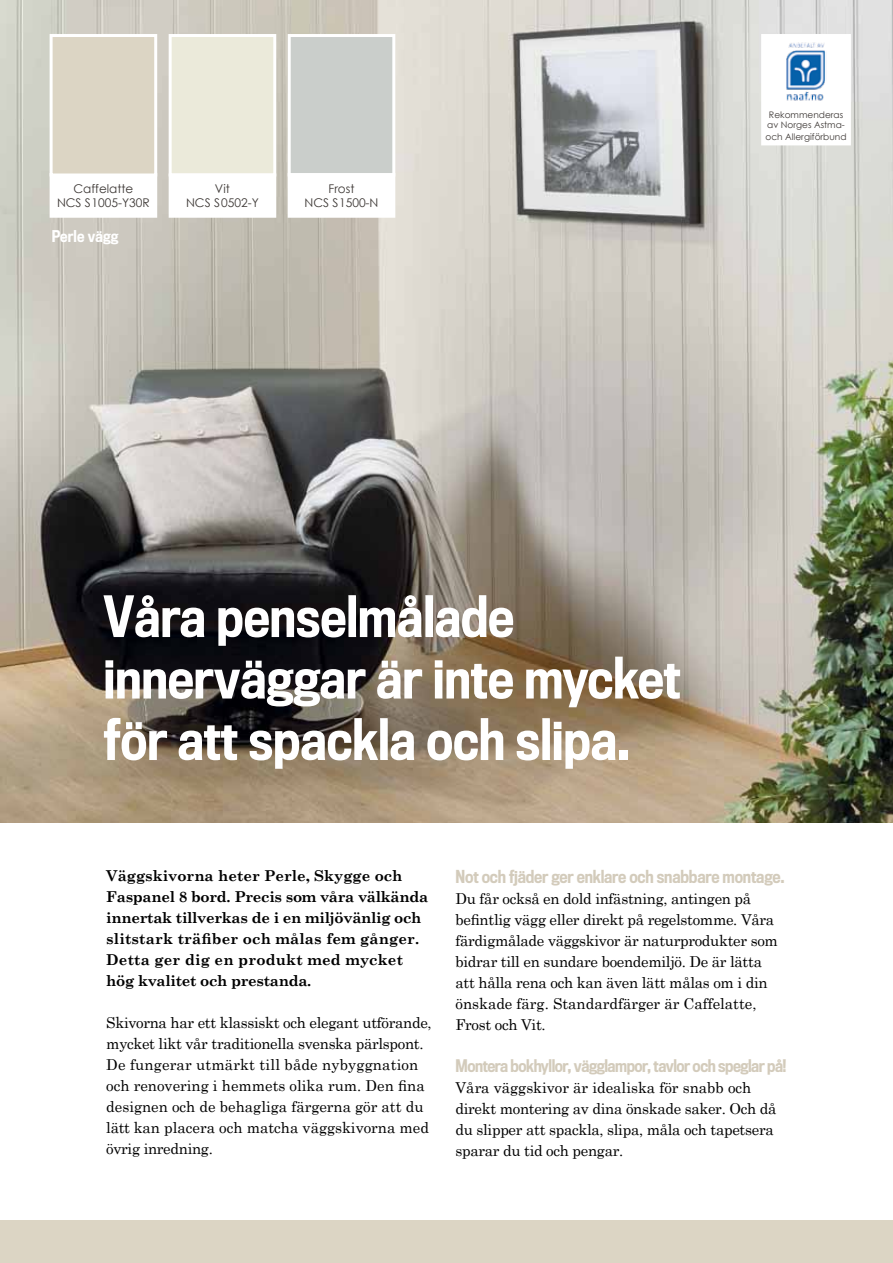
<style>
.page{position:relative;width:893px;height:1263px;background:#fff}
.page>*{position:absolute;margin:0;border:0;box-sizing:border-box;transform-origin:0 0}
.t1{font:500 52.5px/61.5px "Titling Gothic FB Cond";color:#fff}
.t2{font:500 16.5px "Titling Gothic FB Cond";letter-spacing:-.01em;color:#d3cbbb}
.t3{font:500 16.05px "Titling Gothic FB Cond";letter-spacing:-.03em;color:#d3cbbb}
.t4{font:15px/21px "Century Schoolbook";letter-spacing:-.02em;color:#000}
.t5{font:15px/21px "Century Schoolbook";color:#000}
.t6{font:700 15px/21px "Century Schoolbook";letter-spacing:-.02em;color:#000}
.t7{font:500 15px "Titling Gothic FB Cond";letter-spacing:.01em;color:#fff}
.t8{font:12px/13.5px "Century Gothic";color:#3d3835;text-align:center}
.t9{font:9px/10.9px "Century Gothic";color:#3d3835;text-align:center}
</style>
<div class="page">
<img style="left:0;top:0;width:893px;height:823px">
<div style="left:0;top:1220px;width:893px;height:43px;background:#dcd5c4"></div>
<div style="left:169px;top:34px;width:107px;height:142px;background:#ebeada;border:3px solid #fff"></div>
<div style="left:170px;top:175px;width:105px;height:41px;background:#fff"></div>
<div style="left:169px;top:173px;width:107px;height:45px;border:3px solid #fff"></div>
<div style="left:288px;top:34px;width:107px;height:142px;background:#cacecb;border:3px solid #fff"></div>
<div style="left:289px;top:175px;width:105px;height:41px;background:#fff"></div>
<div style="left:288px;top:173px;width:107px;height:45px;border:3px solid #fff"></div>
<div style="left:51px;top:175px;width:105px;height:41px;background:#fff"></div>
<div style="left:50px;top:173px;width:107px;height:45px;border:3px solid #fff"></div>
<div style="left:50px;top:34px;width:107px;height:142px;background:#dcd5c4;border:3px solid #fff"></div>
<div style="left:761px;top:34px;width:90px;height:111px;background:#fff"></div>
<img style="left:786px;top:42px;width:39px;height:59px">
<p class="t8" style="left:57px;top:182px;width:94px">Caffelatte<br>NCS S1005-Y30R</p>
<p class="t7" style="left:52px;top:227px;width:68px">Perle vägg</p>
<p class="t8" style="left:186px;top:182px;width:74px">Vit<br>NCS S0502-Y</p>
<p class="t8" style="left:305px;top:182px;width:75px">Frost<br>NCS S1500-N</p>
<p class="t9" style="left:765px;top:109px;width:83px">Rekommenderas av Norges Astma&shy;och Allergiförbund</p>
<h1 class="t1" style="left:103px;top:587px;width:579px">Våra penselmålade innerväggar är inte mycket för att spackla och slipa.</h1>
<p class="t6" style="left:106px;top:865px;width:323px">Väggskivorna heter Perle, Skygge och Faspanel 8 bord. Precis som våra välkända innertak tillverkas de i en miljövänlig och slitstark träfiber och målas fem gånger.<br>Detta ger dig en produkt med mycket hög kvalitet och prestanda.</p>
<p class="t5" style="left:106px;top:1011px;width:327px">Skivorna har ett klassiskt och elegant utförande, mycket likt vår traditionella svenska pärlspont.<br>De fungerar utmärkt till både nybyggnation och renovering i hemmets olika rum. Den fina designen och de behagliga färgerna gör att du lätt kan placera och matcha väggskivorna med övrig inredning.</p>
<p class="t2" style="left:455px;top:867px;width:331px">Not och fjäder ger enklare och snabbare montage.</p>
<p class="t4" style="left:455px;top:887px;width:324px">Du får också en dold infästning, antingen på befintlig vägg eller direkt på regelstomme. Våra färdigmålade väggskivor är naturprodukter som bidrar till en sundare boendemiljö. De är lätta att hålla rena och kan även lätt målas om i din önskade färg. Standardfärger är Caffelatte, Frost och Vit.</p>
<p class="t3" style="left:455px;top:1056px;width:333px">Montera bokhyllor, vägglampor, tavlor och speglar på!</p>
<p class="t4" style="left:455px;top:1076px;width:322px">Våra väggskivor är idealiska för snabb och direkt montering av dina önskade saker. Och då du slipper att spackla, slipa, måla och tapetsera sparar du tid och pengar.</p>
</div>
